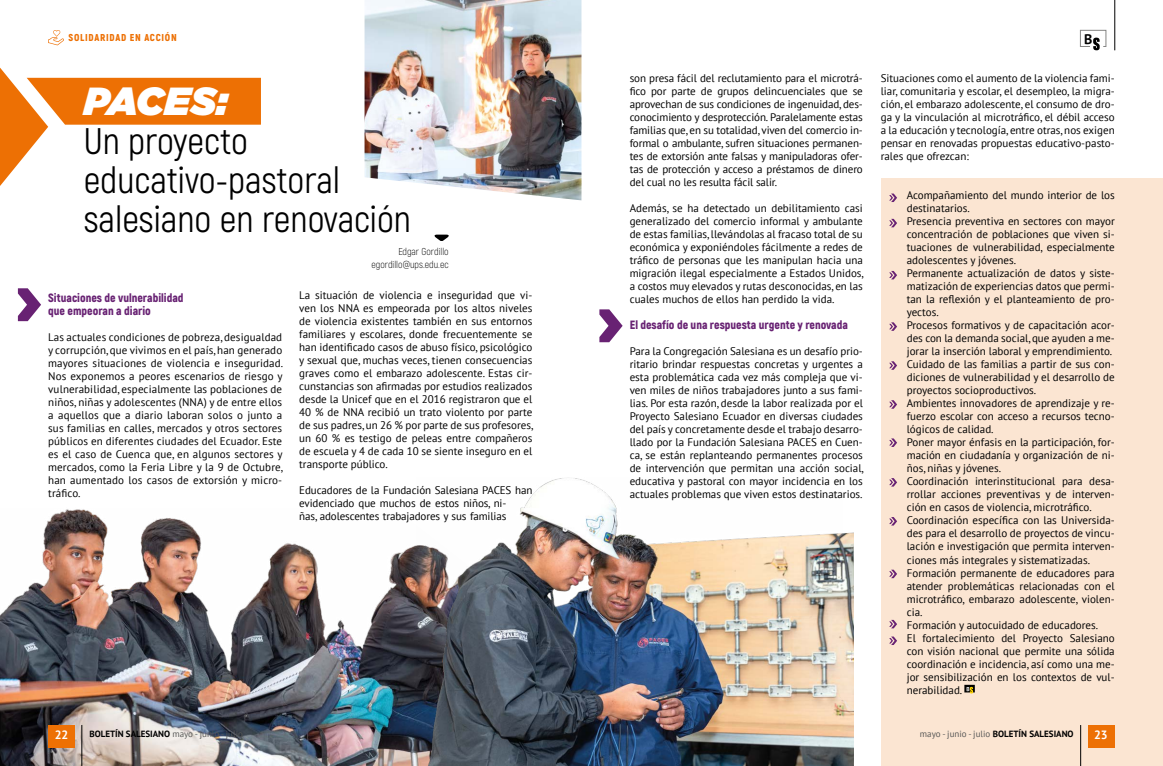
<style>
.page{position:relative;width:1163px;height:766px;background:#fff}
.page>*{position:absolute;margin:0;border:0;box-sizing:border-box;transform-origin:0 0}
.t1{font:italic 900 39.1px "Gotham";letter-spacing:-.03em;color:#fff}
.t2{font:36.9px/39px "Akrobat";color:#000}
.t3{font:700 14px "PT Sans";color:#000}
.t4{font:900 12px/13px "Akrobat";color:#682273}
.t5{font:700 12px "PT Sans";color:#fff}
.t6{font:11px/13px "PT Sans";color:#000;text-align:justify}
.t7{font:300 10px/13px "Akrobat";color:#000;text-align:right}
.t8{font:900 10px "Akrobat";letter-spacing:.075em;color:#ed7004}
.t9{font:700 9px "PT Sans";color:#000}
.t10{font:9px "PT Sans";color:#575756}
.s1{font-weight:400;color:#575756}
.s2{font-weight:700;color:#000}
</style>
<div class="page">
<img style="left:0;top:509px;width:417px;height:256px">
<div style="left:880px;top:178px;width:282px;height:587px;background:#fbe5d2"></div>
<svg style="left:434px;top:234px;width:15px;height:7px"></svg>
<svg style="left:964px;top:684px;width:10px;height:9px"></svg>
<img style="left:364px;top:0;width:217px;height:200px">
<img style="left:417px;top:478px;width:436px;height:287px">
<svg style="left:18px;top:288px;width:23px;height:33px"></svg>
<svg style="left:0;top:68px;width:261px;height:118px"></svg>
<svg style="left:599px;top:309px;width:23px;height:33px"></svg>
<svg style="left:889px;top:193px;width:8px;height:9px"></svg>
<svg style="left:889px;top:219px;width:8px;height:8px"></svg>
<svg style="left:889px;top:271px;width:8px;height:8px"></svg>
<svg style="left:889px;top:322px;width:8px;height:9px"></svg>
<svg style="left:889px;top:361px;width:8px;height:8px"></svg>
<svg style="left:889px;top:400px;width:8px;height:8px"></svg>
<svg style="left:889px;top:438px;width:8px;height:9px"></svg>
<svg style="left:889px;top:478px;width:8px;height:8px"></svg>
<svg style="left:889px;top:517px;width:8px;height:8px"></svg>
<svg style="left:889px;top:569px;width:8px;height:9px"></svg>
<svg style="left:889px;top:619px;width:8px;height:9px"></svg>
<svg style="left:889px;top:636px;width:8px;height:8px"></svg>
<svg style="left:48px;top:30px;width:16px;height:15px"></svg>
<hr style="left:1114px;top:0;width:1px;height:50px;background:#000">
<svg style="left:1079px;top:30px;width:27px;height:20px"></svg>
<hr style="left:81px;top:724px;width:1px;height:41px;background:#000">
<div style="left:48px;top:724px;width:27px;height:23px;background:#ed7004"></div>
<div style="left:1087px;top:724px;width:27px;height:23px;background:#ed7004"></div>
<hr style="left:1079px;top:724px;width:1px;height:41px;background:#000">
<p class="t8" style="left:69px;top:31px;width:110px">SOLIDARIDAD EN ACCIÓN</p>
<p class="t3" style="left:1083px;top:30px;width:10px">B</p>
<h1 class="t1" style="left:84px;top:78px;width:146px">PACES:</h1>
<h2 class="t2" style="left:84px;top:121px;width:329px">Un proyecto educativo-pastoral salesiano en renovación</h2>
<p class="t4" style="left:48px;top:291px;width:137px">Situaciones de vulnerabilidad que empeoran a diario</p>
<p class="t6" style="left:48px;top:330px;width:236px">Las actuales condiciones de pobreza, desigualdad y corrupción, que vivimos en el país, han generado mayores situaciones de violencia e inseguridad.<br>Nos exponemos a peores escenarios de riesgo y vulnerabilidad, especialmente las poblaciones de niños, niñas y adolescentes (NNA) y de entre ellos a aquellos que a diario laboran solos o junto a sus familias en calles, mercados y otros sectores públicos en diferentes ciudades del Ecuador. Este es el caso de Cuenca que, en algunos sectores y mercados, como la Feria Libre y la 9 de Octubre, han aumentado los casos de extorsión y micro&shy;tráfico.</p>
<p class="t7" style="left:371px;top:244px;width:79px">Edgar Gordillo egordillo@ups.edu.ec</p>
<p class="t6" style="left:299px;top:288px;width:235px">La situación de violencia e inseguridad que vi&shy;ven los NNA es empeorada por los altos niveles de violencia existentes también en sus entornos familiares y escolares, donde frecuentemente se han identificado casos de abuso físico, psicológico y sexual que, muchas veces, tienen consecuencias graves como el embarazo adolescente. Estas cir&shy;cunstancias son afirmadas por estudios realizados desde la Unicef que en el 2016 registraron que el 40 % de NNA recibió un trato violento por parte de sus padres, un 26 % por parte de sus profesores, un 60 % es testigo de peleas entre compañeros de escuela y 4 de cada 10 se siente inseguro en el transporte público.</p>
<p class="t6" style="left:299px;top:483px;width:235px;text-align:left">Educadores de la Fundación Salesiana PACES han evidenciado que muchos de estos niños, ni-<br>ñas, adolescentes trabajadores y sus familias</p>
<p class="t6" style="left:629px;top:71px;width:235px">son presa fácil del reclutamiento para el microtrá&shy;fico por parte de grupos delincuenciales que se aprovechan de sus condiciones de ingenuidad, des&shy;conocimiento y desprotección. Paralelamente estas familias que, en su totalidad, viven del comercio in&shy;formal o ambulante, sufren situaciones permanen&shy;tes de extorsión ante falsas y manipuladoras ofer&shy;tas de protección y acceso a préstamos de dinero del cual no les resulta fácil salir.</p>
<p class="t6" style="left:629px;top:201px;width:235px">Además, se ha detectado un debilitamiento casi generalizado del comercio informal y ambulante de estas familias, llevándolas al fracaso total de su económica y exponiéndoles fácilmente a redes de tráfico de personas que les manipulan hacia una migración ilegal especialmente a Estados Unidos, a costos muy elevados y rutas desconocidas, en las cuales muchos de ellos han perdido la vida.</p>
<p class="t4" style="left:629px;top:318px;width:220px">El desafío de una respuesta urgente y renovada</p>
<p class="t6" style="left:629px;top:344px;width:235px">Para la Congregación Salesiana es un desafío prio&shy;ritario brindar respuestas concretas y urgentes a esta problemática cada vez más compleja que vi&shy;ven miles de niños trabajadores junto a sus fami&shy;lias. Por esta razón, desde la labor realizada por el Proyecto Salesiano Ecuador en diversas ciudades del país y concretamente desde el trabajo desarro&shy;llado por la Fundación Salesiana PACES en Cuen&shy;ca, se están replanteando permanentes procesos de intervención que permitan una acción social, educativa y pastoral con mayor incidencia en los actuales problemas que viven estos destinatarios.</p>
<p class="t6" style="left:880px;top:71px;width:235px">Situaciones como el aumento de la violencia fami&shy;liar, comunitaria y escolar, el desempleo, la migra&shy;ción, el embarazo adolescente, el consumo de dro&shy;ga y la vinculación al microtráfico, el débil acceso a la educación y tecnología, entre otras, nos exigen pensar en renovadas propuestas educativo-pasto&shy;rales que ofrezcan:</p>
<p class="t6" style="left:906px;top:188px;width:209px;text-align:left">Acompañamiento del mundo interior de los destinatarios.<br>Presencia preventiva en sectores con mayor concentración de poblaciones que viven si&shy;tuaciones de vulnerabilidad, especialmente adolescentes y jóvenes.<br>Permanente actualización de datos y siste&shy;matización de experiencias datos que permi&shy;tan la reflexión y el planteamiento de pro&shy;yectos.<br>Procesos formativos y de capacitación acor&shy;des con la demanda social, que ayuden a me&shy;jorar la inserción laboral y emprendimiento.<br>Cuidado de las familias a partir de sus con&shy;diciones de vulnerabilidad y el desarrollo de proyectos socioproductivos.<br>Ambientes innovadores de aprendizaje y re&shy;fuerzo escolar con acceso a recursos tecno&shy;lógicos de calidad.<br>Poner mayor énfasis en la participación, for&shy;mación en ciudadanía y organización de ni&shy;ños, niñas y jóvenes.<br>Coordinación interinstitucional para desa&shy;rrollar acciones preventivas y de interven&shy;ción en casos de violencia, microtráfico.<br>Coordinación específica con las Universida&shy;des para el desarrollo de proyectos de vincu&shy;lación e investigación que permita interven&shy;ciones más integrales y sistematizadas.<br>Formación permanente de educadores para atender problemáticas relacionadas con el microtráfico, embarazo adolescente, violen&shy;cia.<br>Formación y autocuidado de educadores.<br>El fortalecimiento del Proyecto Salesiano con visión nacional que permite una sólida coordinación e incidencia, así como una me&shy;jor sensibilización en los contextos de vul&shy;nerabilidad.</p>
<p class="t5" style="left:55px;top:727px;width:15px">22</p>
<p class="t9" style="left:89px;top:727px;width:155px">BOLETÍN SALESIANO <span class="s1">mayo - junio - julio</span></p>
<p class="t10" style="left:919px;top:728px;width:155px">mayo - junio - julio <span class="s2">BOLETÍN SALESIANO</span></p>
<p class="t5" style="left:1094px;top:727px;width:15px">23</p>
</div>
